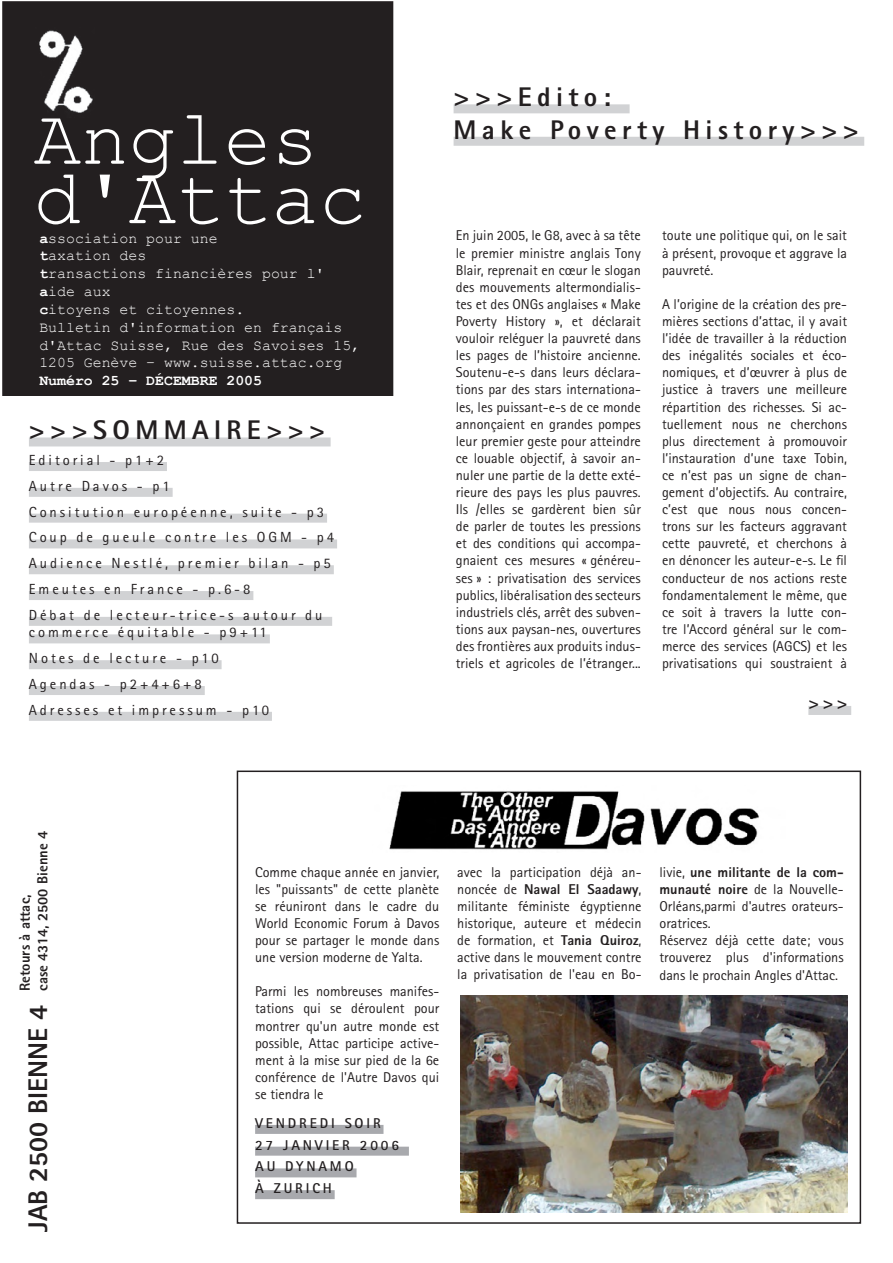
<style>
.page{position:relative;width:893px;height:1263px;background:#fff}
.page>*{position:absolute;margin:0;border:0;box-sizing:border-box;transform-origin:0 0}
.t1{font:79.2px/59.4px "Courier New";color:#fff}
.t2{font:800 27px/32.4px "Rotis Sans Serif";letter-spacing:.2em;color:#231f20}
.t3{font:800 27px "Rotis Sans Serif";color:#231f20}
.t4{font:800 18px "Rotis Sans Serif";color:#231f20}
.t5{font:14.85px/17.9px "Courier New";color:#fff}
.t6{font:700 14.85px "Courier New";color:#fff}
.t7{font:14.7px/25.8px "Rotis Sans Serif";letter-spacing:.2em;color:#231f20}
.t8{font:800 14.7px/17.5px "Rotis Sans Serif";color:#231f20}
.t9{font:14.25px/17.1px "Rotis Sans Serif";color:#231f20;text-align:justify}
.t10{font:700 14.25px/21.8px "Rotis Sans Serif";letter-spacing:.2em;color:#231f20}
.s1{font-weight:700}
.s2{font-weight:800}
</style>
<div class="page">
<div style="left:237px;top:770px;width:624px;height:454px;border:2px solid #231f20"></div>
<div style="left:29px;top:437px;width:302px;height:9px;background:#d1d2d4"></div>
<div style="left:29px;top:462px;width:138px;height:9px;background:#d1d2d4"></div>
<div style="left:29px;top:488px;width:144px;height:9px;background:#d1d2d4"></div>
<div style="left:29px;top:514px;width:298px;height:9px;background:#d1d2d4"></div>
<div style="left:29px;top:539px;width:308px;height:9px;background:#d1d2d4"></div>
<div style="left:29px;top:565px;width:305px;height:9px;background:#d1d2d4"></div>
<div style="left:29px;top:591px;width:224px;height:9px;background:#d1d2d4"></div>
<div style="left:29px;top:617px;width:303px;height:9px;background:#d1d2d4"></div>
<div style="left:29px;top:634px;width:241px;height:9px;background:#d1d2d4"></div>
<div style="left:29px;top:660px;width:193px;height:9px;background:#d1d2d4"></div>
<div style="left:29px;top:686px;width:176px;height:9px;background:#d1d2d4"></div>
<div style="left:29px;top:712px;width:243px;height:9px;background:#d1d2d4"></div>
<div style="left:454px;top:104px;width:176px;height:9px;background:#d1d2d4"></div>
<div style="left:454px;top:137px;width:410px;height:9px;background:#d1d2d4"></div>
<div style="left:2px;top:1px;width:391px;height:394px;background:#231f20"></div>
<img style="left:39px;top:30px;width:54px;height:83px">
<div style="left:808px;top:706px;width:43px;height:9px;background:#d1d2d4"></div>
<div style="left:255px;top:1125px;width:128px;height:9px;background:#a8a9ad"></div>
<div style="left:255px;top:1147px;width:154px;height:9px;background:#a8a9ad"></div>
<div style="left:255px;top:1168px;width:102px;height:9px;background:#a8a9ad"></div>
<div style="left:255px;top:1190px;width:80px;height:9px;background:#a8a9ad"></div>
<img style="left:389px;top:791px;width:370px;height:59px">
<img style="left:461px;top:995px;width:387px;height:218px">
<h1 class="t1" style="left:34px;top:114px;width:334px">Angles d'Attac</h1>
<p class="t5" style="left:39px;top:230px;width:322px"><span class="s1">a</span>ssociation pour une<br><span class="s1">t</span>axation des<br><span class="s1">t</span>ransactions financières pour l' <span class="s1">a</span>ide aux<br><span class="s1">c</span>itoyens et citoyennes.<br>Bulletin d'information en français d'Attac Suisse, Rue des Savoises 15,<br>1205 Genève – www.suisse.attac.org</p>
<p class="t6" style="left:39px;top:372px;width:224px">Numéro 25 – DÉCEMBRE 2005</p>
<h2 class="t2" style="left:29px;top:414px;width:298px">&gt;&gt;&gt;SOMMAIRE&gt;&gt;&gt;</h2>
<p class="t7" style="left:29px;top:447px;width:307px">Editorial - p1+2<br>Autre Davos - p1<br>Consitution européenne, suite - p3<br>Coup de gueule contre les OGM - p4<br>Audience Nestlé, premier bilan - p5<br>Emeutes en France - p.6-8<br>Débat de lecteur-trice-s autour du</p>
<p class="t7" style="left:29px;top:619px;width:242px">commerce équitable - p9+11<br>Notes de lecture - p10<br>Agendas - p2+4+6+8<br>Adresses et impressum - p10</p>
<h2 class="t2" style="left:454px;top:80px;width:407px">&gt;&gt;&gt;Edito:<br>Make Poverty History&gt;&gt;&gt;</h2>
<p class="t9" style="left:456px;top:227px;width:186px">En juin 2005, le G8, avec à sa tête le premier ministre anglais Tony Blair, reprenait en cœur le slogan des mouvements altermondialis&shy;tes et des ONGs anglaises « Make Poverty History », et déclarait vouloir reléguer la pauvreté dans les pages de l’histoire ancienne.<br>Soutenu-e-s dans leurs déclara&shy;tions par des stars internationa&shy;les, les puissant-e-s de ce monde annonçaient en grandes pompes leur premier geste pour atteindre ce louable objectif, à savoir an&shy;nuler une partie de la dette exté&shy;rieure des pays les plus pauvres.<br>Ils /elles se gardèrent bien sûr de parler de toutes les pressions et des conditions qui accompa&shy;gnaient ces mesures « généreu&shy;ses » : privatisation des services publics, libéralisation des secteurs industriels clés, arrêt des subven&shy;tions aux paysan-nes, ouvertures des frontières aux produits indus&shy;triels et agricoles de l’étranger...</p>
<p class="t9" style="left:662px;top:227px;width:186px">toute une politique qui, on le sait à présent, provoque et aggrave la pauvreté.</p>
<p class="t9" style="left:662px;top:295px;width:186px">A l’origine de la création des pre&shy;mières sections d’attac, il y avait l’idée de travailler à la réduction des inégalités sociales et éco&shy;nomiques, et d’œuvrer à plus de justice à travers une meilleure répartition des richesses. Si ac&shy;tuellement nous ne cherchons plus directement à promouvoir l’instauration d’une taxe Tobin, ce n’est pas un signe de chan&shy;gement d’objectifs. Au contraire, c’est que nous nous concen&shy;trons sur les facteurs aggravant cette pauvreté, et cherchons à en dénoncer les auteur-e-s. Le fil conducteur de nos actions reste fondamentalement le même, que ce soit à travers la lutte con&shy;tre l’Accord général sur le com&shy;merce des services (AGCS) et les privatisations qui soustraient à</p>
<p class="t4" style="left:808px;top:691px;width:41px">&gt;&gt;&gt;</p>
<p class="t8" style="left:16px;top:991px;width:161px;rotate:-90deg">Retours à attac,<br>case 4314, 2500 Bienne 4</p>
<h2 class="t3" style="left:21px;top:1232px;width:229px;rotate:-90deg">JAB 2500 BIENNE 4</h2>
<p class="t9" style="left:255px;top:863px;width:186px">Comme chaque année en janvier, les "puissants" de cette planète se réuniront dans le cadre du World Economic Forum à Davos pour se partager le monde dans une version moderne de Yalta.</p>
<p class="t9" style="left:255px;top:983px;width:186px">Parmi les nombreuses manifes&shy;tations qui se déroulent pour montrer qu'un autre monde est possible, Attac participe active&shy;ment à la mise sur pied de la 6e conférence de l'Autre Davos qui se tiendra le</p>
<p class="t10" style="left:255px;top:1112px;width:145px">VENDREDI SOIR<br>27 JANVIER 2006<br>AU DYNAMO<br>À ZURICH</p>
<p class="t9" style="left:457px;top:863px;width:186px">avec la participation déjà an&shy;noncée de <span class="s2">Nawal El Saadawy</span>, militante féministe égyptienne historique, auteure et médecin de formation, et <span class="s2">Tania Quiroz</span>, active dans le mouvement contre la privatisation de l'eau en Bo-</p>
<p class="t9" style="left:659px;top:863px;width:186px;text-align:left">livie, <span class="s2">une militante de la com&shy;munauté noire</span> de la Nouvelle-<br>Orléans,parmi d'autres orateurs&shy;oratrices.<br>Réservez déjà cette date; vous trouverez plus d'informations dans le prochain Angles d'Attac.</p>
</div>
